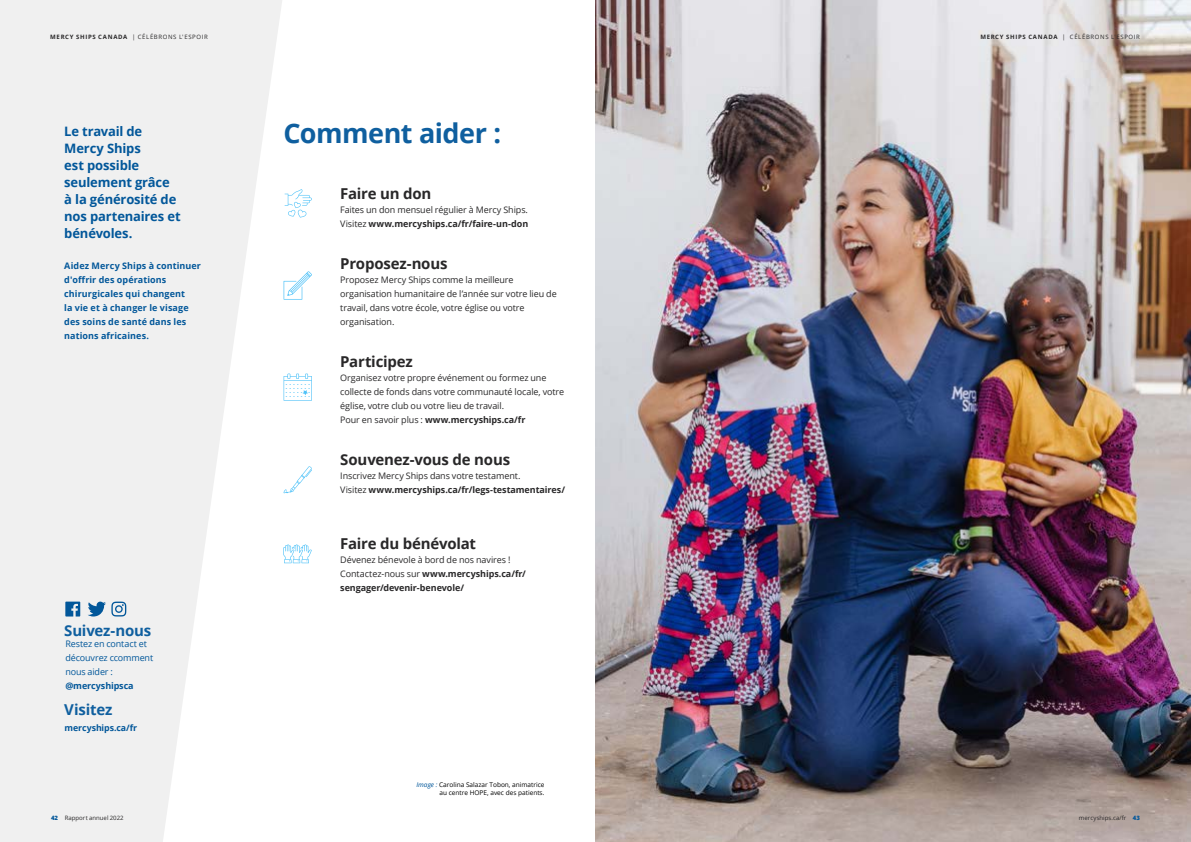
<style>
.page{position:relative;width:1191px;height:842px;background:#fff}
.page>*{position:absolute;margin:0;border:0;box-sizing:border-box;transform-origin:0 0}
.t1{font:700 27px "Open Sans";letter-spacing:-.02em;color:#0f5f9f}
.t2{font:700 15px "Open Sans";letter-spacing:-.015em;color:#292829}
.t3{font:700 15px "Open Sans";letter-spacing:-.015em;color:#0f5f9f}
.t4{font:700 13px/17px "Open Sans";letter-spacing:-.01em;color:#02579a}
.t5{font:9px/14px "Open Sans";letter-spacing:-.01em;color:#292829}
.t6{font:700 9px/14px "Open Sans";letter-spacing:.01em;color:#02579a}
.t7{font:9px/14px "Open Sans";letter-spacing:-.015em;color:#02579a}
.t8{font:700 9px "Open Sans";letter-spacing:-.01em;color:#02579a}
.t9{font:700 8.8px "Open Sans";letter-spacing:-.01em;color:#02579a}
.t10{font:6.5px/7.8px "Open Sans";color:#000;text-align:right}
.t11{font:6px "Open Sans";letter-spacing:.1em;color:#292829}
.t12{font:6px "Open Sans";letter-spacing:.005em;color:#292829}
.s1{font-weight:700}
.s2{font-weight:800;color:#02579a}
.s3{font-style:italic;color:#02579a}
</style>
<div class="page">
<svg style="left:0;top:0;width:282px;height:842px;fill:#f0f0f0"></svg>
<img style="left:595px;top:0;width:596px;height:842px">
<svg style="left:65px;top:602px;width:15px;height:14px"></svg>
<svg style="left:88px;top:602px;width:38px;height:14px"></svg>
<svg style="left:284px;top:189px;width:28px;height:29px"></svg>
<svg style="left:283px;top:271px;width:29px;height:29px"></svg>
<svg style="left:283px;top:374px;width:29px;height:27px"></svg>
<svg style="left:283px;top:466px;width:29px;height:27px"></svg>
<svg style="left:283px;top:544px;width:29px;height:19px"></svg>
<p class="t11" style="left:50px;top:34px;width:159px"><span class="s1">MERCY SHIPS CANADA</span> | CÉLÉBRONS L'ESPOIR</p>
<h3 class="t4" style="left:64px;top:124px;width:118px">Le travail de<br>Mercy Ships<br>est possible seulement grâce à la générosité de nos partenaires et bénévoles.</h3>
<p class="t6" style="left:64px;top:260px;width:138px">Aidez Mercy Ships à continuer d'offrir des opérations chirurgicales qui changent<br>la vie et à changer le visage des soins de santé dans les nations africaines.</p>
<h2 class="t3" style="left:64px;top:624px;width:89px">Suivez-nous</h2>
<p class="t7" style="left:65px;top:638px;width:89px">Restez en contact et découvrez ccomment nous aider :</p>
<p class="t8" style="left:65px;top:682px;width:70px">@mercyshipsca</p>
<p class="t9" style="left:65px;top:724px;width:74px">mercyships.ca/fr</p>
<h2 class="t3" style="left:64px;top:704px;width:50px">Visitez</h2>
<p class="t12" style="left:51px;top:815px;width:74px"><span class="s2">42</span> Rapport annuel 2022</p>
<h1 class="t1" style="left:283px;top:122px;width:219px">Comment aider :</h1>
<h2 class="t2" style="left:340px;top:188px;width:93px">Faire un don</h2>
<p class="t5" style="left:340px;top:204px;width:189px">Faites un don mensuel régulier à Mercy Ships.<br>Visitez <span class="s1">www.mercyships.ca/fr/faire-un-don</span></p>
<h2 class="t2" style="left:340px;top:258px;width:109px">Proposez-nous</h2>
<p class="t5" style="left:340px;top:274px;width:218px">Proposez Mercy Ships comme la meilleure organisation humanitaire de l’année sur votre lieu de travail, dans votre école, votre église ou votre organisation.</p>
<h2 class="t2" style="left:340px;top:356px;width:74px">Participez</h2>
<p class="t5" style="left:340px;top:372px;width:225px">Organisez votre propre événement ou formez une collecte de fonds dans votre communauté locale, votre église, votre club ou votre lieu de travail.<br>Pour en savoir plus : <span class="s1">www.mercyships.ca/fr</span></p>
<h2 class="t2" style="left:340px;top:454px;width:171px">Souvenez-vous de nous</h2>
<p class="t5" style="left:340px;top:470px;width:226px">Inscrivez Mercy Ships dans votre testament.<br>Visitez <span class="s1">www.mercyships.ca/fr/legs-testamentaires/</span></p>
<h2 class="t2" style="left:340px;top:538px;width:137px">Faire du bénévolat</h2>
<p class="t5" style="left:340px;top:554px;width:187px">Dévenez bénevole à bord de nos navires !<br>Contactez-nous sur <span class="s1">www.mercyships.ca/fr/ sengager/devenir-benevole/</span></p>
<p class="t10" style="left:416px;top:781px;width:129px"><span class="s3">Image :</span> Carolina Salazar Tobon, animatrice au centre HOPE, avec des patients.</p>
<p class="t11" style="left:980px;top:34px;width:161px"><span class="s1">MERCY SHIPS CANADA</span> | CÉLÉBRONS L'ESPOIR</p>
<p class="t12" style="left:1079px;top:815px;width:62px">mercyships.ca/fr <span class="s2">43</span></p>
</div>
